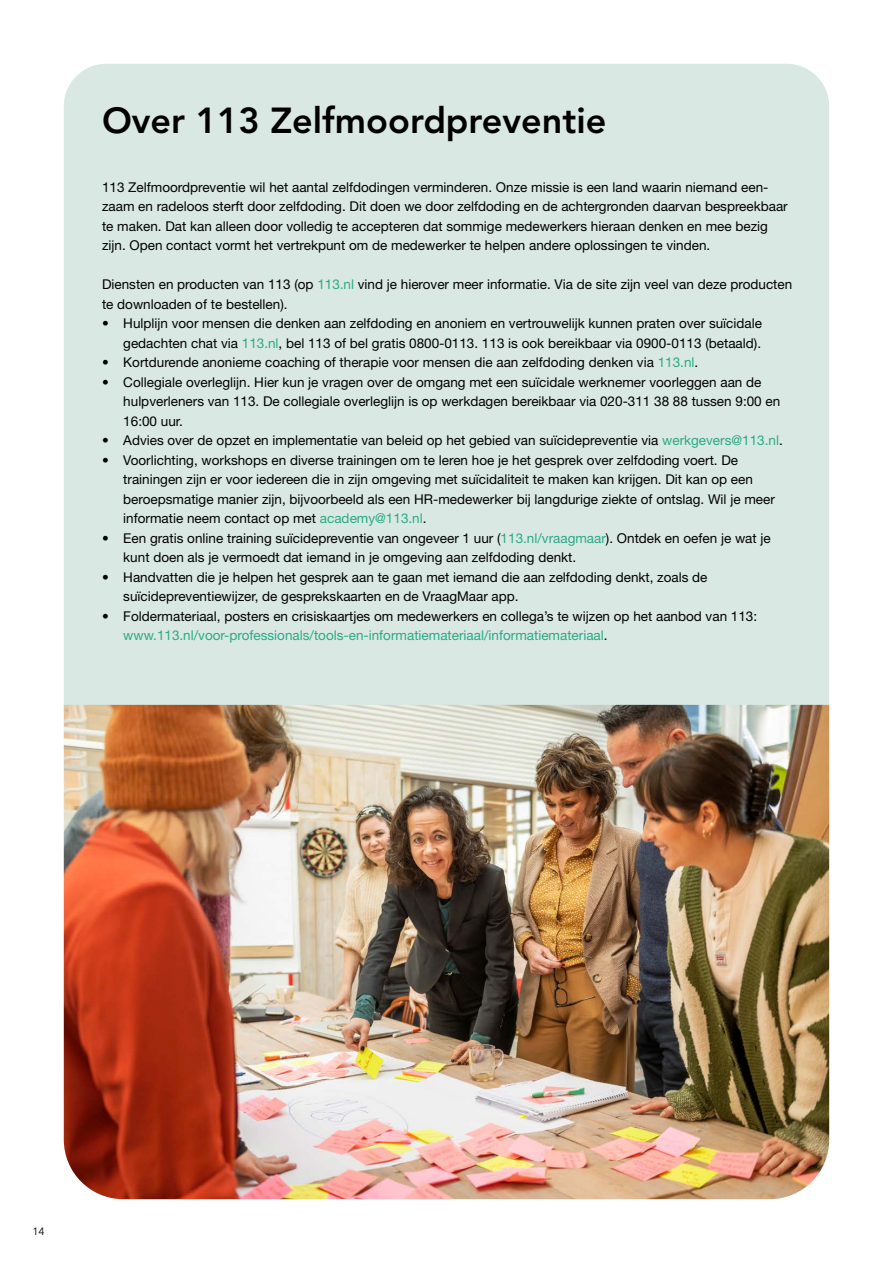
<style>
.page{position:relative;width:893px;height:1263px;background:#fff}
.page>*{position:absolute;margin:0;border:0;box-sizing:border-box;transform-origin:0 0}
.t1{font:800 36px "Avenir LT Std";color:#000}
.t2{font:13.5px/19.5px "Helvetica Neue LT Std";color:#000}
.t3{font:10.5px "Avenir Next LT Pro";color:#000}
.s1{color:#2aaa83}
</style>
<div class="page">
<div style="left:64px;top:64px;width:765px;height:689px;background:#d9e8e3;border-radius:43px"></div>
<img style="left:64px;top:705px;width:765px;height:494px">
<h1 class="t1" style="left:102px;top:100px;width:506px">Over 113 Zelfmoordpreventie</h1>
<p class="t2" style="left:102px;top:177px;width:687px">113 Zelfmoordpreventie wil het aantal zelfdodingen verminderen. Onze missie is een land waarin niemand een&shy;zaam en radeloos sterft door zelfdoding. Dit doen we door zelfdoding en de achtergronden daarvan bespreekbaar te maken. Dat kan alleen door volledig te accepteren dat sommige medewerkers hieraan denken en mee bezig zijn. Open contact vormt het vertrekpunt om de medewerker te helpen andere oplossingen te vinden.</p>
<p class="t2" style="left:102px;top:275px;width:692px">Diensten en producten van 113 (op <span class="s1">113.nl</span> vind je hierover meer informatie. Via de site zijn veel van deze producten te downloaden of te bestellen).</p>
<p class="t2" style="left:102px;top:314px;width:661px;text-align:right">• Hulplijn voor mensen die denken aan zelfdoding en anoniem en vertrouwelijk kunnen praten over suïcidale gedachten chat via <span class="s1">113.nl</span>, bel 113 of bel gratis 0800-0113. 113 is ook bereikbaar via 0900-0113 (betaald).</p>
<p class="t2" style="left:102px;top:353px;width:598px">• Kortdurende anonieme coaching of therapie voor mensen die aan zelfdoding denken via <span class="s1">113.nl</span>.</p>
<p class="t2" style="left:123px;top:372px;width:658px;text-indent:-21px">• Collegiale overleglijn. Hier kun je vragen over de omgang met een suïcidale werknemer voorleggen aan de hulpverleners van 113. De collegiale overleglijn is op werkdagen bereikbaar via 020-311 38 88 tussen 9:00 en<br>16:00 uur.</p>
<p class="t2" style="left:102px;top:431px;width:682px">• Advies over de opzet en implementatie van beleid op het gebied van suïcidepreventie via <span class="s1">werkgevers@113.nl</span>.</p>
<p class="t2" style="left:123px;top:450px;width:653px;text-indent:-21px">• Voorlichting, workshops en diverse trainingen om te leren hoe je het gesprek over zelfdoding voert. De trainingen zijn er voor iedereen die in zijn omgeving met suïcidaliteit te maken kan krijgen. Dit kan op een beroepsmatige manier zijn, bijvoorbeeld als een HR-medewerker bij langdurige ziekte of ontslag. Wil je meer informatie neem contact op met <span class="s1">academy@113.nl</span>.</p>
<p class="t2" style="left:123px;top:528px;width:649px;text-indent:-21px">• Een gratis online training suïcidepreventie van ongeveer 1 uur (<span class="s1">113.nl/vraagmaar</span>). Ontdek en oefen je wat je kunt doen als je vermoedt dat iemand in je omgeving aan zelfdoding denkt.</p>
<p class="t2" style="left:123px;top:567px;width:586px;text-indent:-21px">• Handvatten die je helpen het gesprek aan te gaan met iemand die aan zelfdoding denkt, zoals de suïcidepreventiewijzer, de gesprekskaarten en de VraagMaar app.</p>
<p class="t2" style="left:123px;top:606px;width:635px;text-indent:-21px">• Foldermateriaal, posters en crisiskaartjes om medewerkers en collega’s te wijzen op het aanbod van 113: <span class="s1">www.113.nl/voor-professionals/tools-en-informatiemateriaal/informatiemateriaal</span>.</p>
<p class="t3" style="left:32px;top:1225px;width:14px">14</p>
</div>
